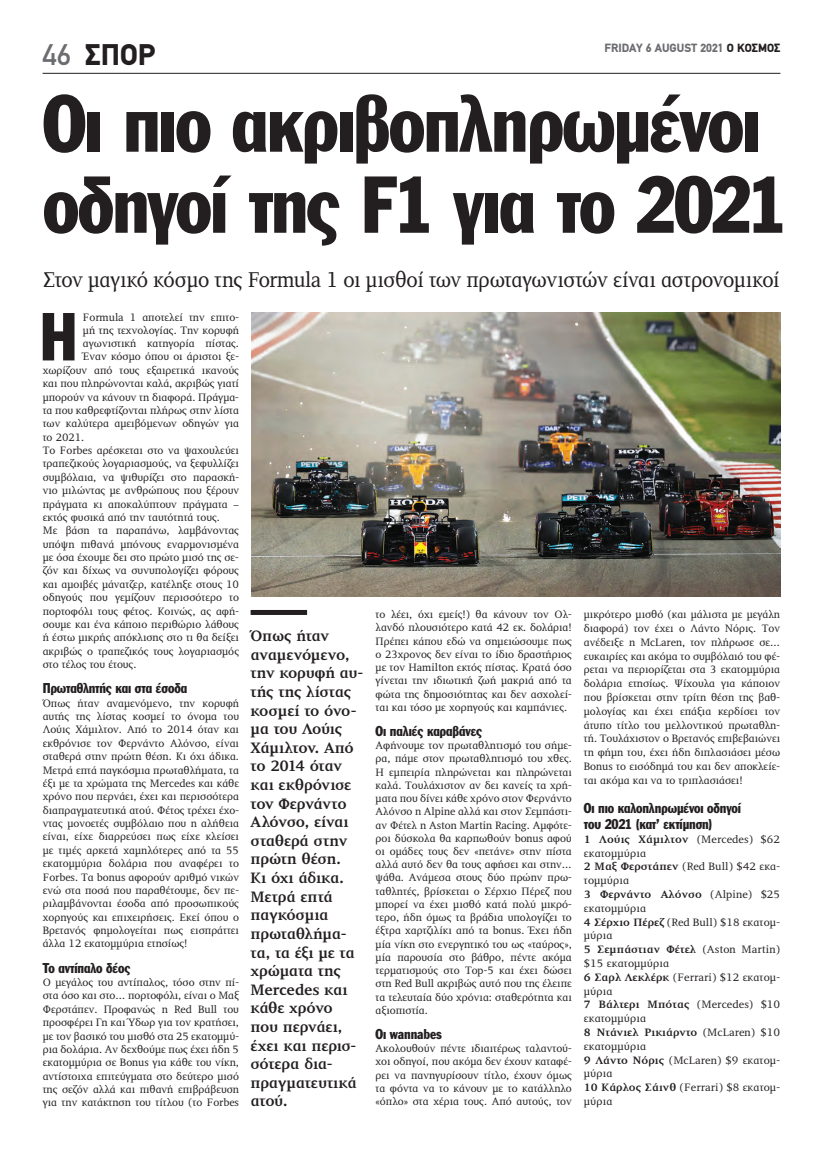
<style>
.page{position:relative;width:823px;height:1149px;background:#fff}
.page>*{position:absolute;margin:0;border:0;box-sizing:border-box;transform-origin:0 0}
.t1{font:79px/81px "Franklin Gothic Greek Cond";letter-spacing:-.025em;color:#231f20}
.t2{font:66.6px "Franklin Gothic Greek Cond";color:#231f20}
.t3{font:900 30px "PF Din Text";color:#231f20}
.t4{font:22px "PF Diplomat";letter-spacing:-.015em;color:#231f20;scale:.95 1}
.t5{font:700 15.5px/18.6px "PF Diplomat";letter-spacing:-.02em;color:#231f20}
.t6{font:14px/15.6px "Franklin Gothic Greek Cond";letter-spacing:-.01em;color:#231f20}
.t7{font:900 12px "PF Din Text";color:#6c6d70}
.t8{font:11px/13.2px "PF Diplomat";color:#231f20;text-align:justify}
.s1{font-weight:500;color:#6c6d70}
.s2{color:#231f20}
.s3{font-weight:700}
</style>
<div class="page">
<hr style="left:43px;top:73px;width:737px;height:1px;background:#231f20">
<div style="left:250px;top:609px;width:57px;height:5px;background:#231f20"></div>
<img style="left:251px;top:312px;width:529px;height:284px">
<h3 class="t3" style="left:43px;top:37px;width:114px"><span class="s1">46</span> ΣΠΟΡ</h3>
<p class="t7" style="left:604px;top:40px;width:177px">FRIDAY 6 AUGUST 2021 <span class="s2">Ο ΚΟΣΜΟΣ</span></p>
<h1 class="t1" style="left:43px;top:84px;width:744px">Οι πιο ακριβοπληρωμένοι οδηγοί της F1 για το 2021</h1>
<h3 class="t4" style="left:43px;top:268px;width:776px">Στον μαγικό κόσμο της Formula 1 οι μισθοί των πρωταγωνιστών είναι αστρονομικοί</h3>
<h2 class="t2" style="left:40px;top:299px;width:39px">Η</h2>
<p class="t8" style="left:83px;top:311px;width:157px">Formula 1 αποτελεί την επιτο-</p>
<p class="t8" style="left:83px;top:324px;width:157px">μή της τεχνολογίας. Την κορυφή</p>
<p class="t8" style="left:83px;top:337px;width:157px">αγωνιστική κατηγορία πίστας.</p>
<p class="t8" style="left:83px;top:350px;width:157px">Έναν κόσμο όπου οι άριστοι ξε-</p>
<p class="t8" style="left:43px;top:364px;width:198px">χωρίζουν από τους εξαιρετικά ικανούς</p>
<p class="t8" style="left:43px;top:377px;width:198px">και που πληρώνονται καλά, ακριβώς γιατί</p>
<p class="t8" style="left:43px;top:390px;width:198px">μπορούν να κάνουν τη διαφορά. Πράγμα-</p>
<p class="t8" style="left:43px;top:404px;width:198px">τα που καθρεφτίζονται πλήρως στην λίστα</p>
<p class="t8" style="left:43px;top:417px;width:198px">των καλύτερα αμειβόμενων οδηγών για</p>
<p class="t8" style="left:43px;top:430px;width:43px">το 2021.</p>
<p class="t8" style="left:43px;top:444px;width:198px">Το Forbes αρέσκεται στο να ψαχουλεύει</p>
<p class="t8" style="left:43px;top:457px;width:198px">τραπεζικούς λογαριασμούς, να ξεφυλλίζει</p>
<p class="t8" style="left:43px;top:470px;width:198px">συμβόλαια, να ψιθυρίζει στο παρασκή-</p>
<p class="t8" style="left:43px;top:484px;width:198px">νιο μιλώντας με ανθρώπους που ξέρουν</p>
<p class="t8" style="left:43px;top:497px;width:198px">πράγματα κι αποκαλύπτουν πράγματα –</p>
<p class="t8" style="left:43px;top:511px;width:178px">εκτός φυσικά από την ταυτότητά τους.</p>
<p class="t8" style="left:43px;top:524px;width:198px">Με βάση τα παραπάνω, λαμβάνοντας</p>
<p class="t8" style="left:43px;top:537px;width:198px">υπόψη πιθανά μπόνους εναρμονισμένα</p>
<p class="t8" style="left:43px;top:551px;width:198px">με όσα έχουμε δει στο πρώτο μισό της σε-</p>
<p class="t8" style="left:43px;top:564px;width:198px">ζόν και δίχως να συνυπολογίζει φόρους</p>
<p class="t8" style="left:43px;top:577px;width:198px">και αμοιβές μάνατζερ, κατέληξε στους 10</p>
<p class="t8" style="left:43px;top:591px;width:198px">οδηγούς που γεμίζουν περισσότερο το</p>
<p class="t8" style="left:43px;top:604px;width:198px">πορτοφόλι τους φέτος. Κοινώς, ας αφή-</p>
<p class="t8" style="left:43px;top:617px;width:198px">σουμε και ένα κάποιο περιθώριο λάθους</p>
<p class="t8" style="left:43px;top:631px;width:198px">ή έστω μικρής απόκλισης στο τι θα δείξει</p>
<p class="t8" style="left:43px;top:644px;width:198px">ακριβώς ο τραπεζικός τους λογαριασμός</p>
<p class="t8" style="left:43px;top:658px;width:95px">στο τέλος του έτους.</p>
<p class="t6" style="left:43px;top:680px;width:146px">Πρωταθλητής και στα έσοδα</p>
<p class="t8" style="left:43px;top:696px;width:198px">Όπως ήταν αναμενόμενο, την κορυφή αυτής της λίστας κοσμεί το όνομα του Λούις Χάμιλτον. Από το 2014 όταν και εκθρόνισε τον Φερνάντο Αλόνσο, είναι σταθερά στην πρώτη θέση. Κι όχι άδικα.<br>Μετρά επτά παγκόσμια πρωταθλήματα, τα έξι με τα χρώματα της Mercedes και κάθε χρόνο που περνάει, έχει και περισσότερα διαπραγματευτικά ατού. Φέτος τρέχει έχο&shy;ντας μονοετές συμβόλαιο που η αλήθεια είναι, είχε διαρρεύσει πως είχε κλείσει με τιμές αρκετά χαμηλότερες από τα 55 εκατομμύρια δολάρια που αναφέρει το Forbes. Τα bonus αφορούν αριθμό νικών ενώ στα ποσά που παραθέτουμε, δεν πε&shy;ριλαμβάνονται έσοδα από προσωπικούς χορηγούς και επιχειρήσεις. Εκεί όπου ο Βρετανός φημολογείται πως εισπράττει άλλα 12 εκατομμύρια ετησίως!</p>
<p class="t6" style="left:43px;top:959px;width:89px">Το αντίπαλο δέος</p>
<p class="t8" style="left:43px;top:975px;width:198px">Ο μεγάλος του αντίπαλος, τόσο στην πί&shy;στα όσο και στο… πορτοφόλι, είναι ο Μαξ Φερστάπεν. Προφανώς η Red Bull του προσφέρει Γη και Ύδωρ για τον κρατήσει, με τον βασικό του μισθό στα 25 εκατομμύ&shy;ρια δολάρια. Αν δεχθούμε πως έχει ήδη 5 εκατομμύρια σε Bonus για κάθε του νίκη, αντίστοιχα επιτεύγματα στο δεύτερο μισό της σεζόν αλλά και πιθανή επιβράβευση για την κατάκτηση του τίτλου (το Forbes</p>
<p class="t5" style="left:250px;top:626px;width:114px">Όπως ήταν αναμενόμενο, την κορυφή αυ&shy;τής της λίστας κοσμεί το όνο&shy;μα του Λούις<br>Χάμιλτον. Από το 2014 όταν και εκθρόνισε τον Φερνάντο<br>Αλόνσο, είναι σταθερά στην πρώτη θέση.<br>Κι όχι άδικα.<br>Μετρά επτά παγκόσμια πρωταθλήμα&shy;τα, τα έξι με τα χρώματα της<br>Mercedes και κάθε χρόνο που περνάει, έχει και περισ&shy;σότερα δια&shy;πραγματευτικά ατού.</p>
<p class="t8" style="left:375px;top:608px;width:198px">το λέει, όχι εμείς!) θα κάνουν τον Ολ&shy;λανδό πλουσιότερο κατά 42 εκ. δολάρια!<br>Πρέπει κάπου εδώ να σημειώσουμε πως ο 23χρονος δεν είναι το ίδιο δραστήριος με τον Hamilton εκτός πίστας. Κρατά όσο γίνεται την ιδιωτική ζωή μακριά από τα φώτα της δημοσιότητας και δεν ασχολεί&shy;ται και τόσο με χορηγούς και καμπάνιες.</p>
<p class="t6" style="left:375px;top:723px;width:108px">Οι παλιές καραβάνες</p>
<p class="t8" style="left:375px;top:738px;width:198px">Αφήνουμε τον πρωταθλητισμό του σήμε&shy;ρα, πάμε στον πρωταθλητισμό του χθες.<br>Η εμπειρία πληρώνεται και πληρώνεται καλά. Τουλάχιστον αν δει κανείς τα χρή&shy;ματα που δίνει κάθε χρόνο στον Φερνάντο Αλόνσο η Alpine αλλά και στον Σεμπάστι&shy;αν Φέτελ η Aston Martin Racing. Αμφότε&shy;ροι δύσκολα θα καρπωθούν bonus αφού οι ομάδες τους δεν «πετάνε» στην πίστα αλλά αυτό δεν θα τους αφήσει και στην… ψάθα. Ανάμεσα στους δύο πρώην πρω&shy;ταθλητές, βρίσκεται ο Σέρχιο Πέρεζ που μπορεί να έχει μισθό κατά πολύ μικρό&shy;τερο, ήδη όμως τα βράδια υπολογίζει το έξτρα χαρτζιλίκι από τα bonus. Έχει ήδη μία νίκη στο ενεργητικό του ως «ταύρος», μία παρουσία στο βάθρο, πέντε ακόμα τερματισμούς στο Top-5 και έχει δώσει στη Red Bull ακριβώς αυτό που της έλειπε τα τελευταία δύο χρόνια: σταθερότητα και αξιοπιστία.</p>
<p class="t6" style="left:375px;top:1025px;width:68px">Οι wannabes</p>
<p class="t8" style="left:375px;top:1041px;width:198px">Ακολουθούν πέντε ιδιαιτέρως ταλαντού&shy;χοι οδηγοί, που ακόμα δεν έχουν καταφέ&shy;ρει να πανηγυρίσουν τίτλο, έχουν όμως τα φόντα να το κάνουν με το κατάλληλο «όπλο» στα χέρια τους. Από αυτούς, τον</p>
<p class="t8" style="left:583px;top:607px;width:198px;line-height:13.8px">μικρότερο μισθό (και μάλιστα με μεγάλη διαφορά) τον έχει ο Λάντο Νόρις. Τον ανέδειξε η McLaren, τον πλήρωσε σε… ευκαιρίες και ακόμα το συμβόλαιό του φέ&shy;ρεται να περιορίζεται στα 3 εκατομμύρια δολάρια ετησίως. Ψίχουλα για κάποιον που βρίσκεται στην τρίτη θέση της βαθ&shy;μολογίας και έχει επάξια κερδίσει τον άτυπο τίτλο του μελλοντικού πρωταθλη&shy;τή. Τουλάχιστον ο Βρετανός επιβεβαιώνει τη φήμη του, έχει ήδη διπλασιάσει μέσω Bonus το εισόδημά του και δεν αποκλείε&shy;ται ακόμα και να το τριπλασιάσει!</p>
<p class="t6" style="left:583px;top:800px;width:158px">Οι πιο καλοπληρωμένοι οδηγοί του 2021 (κατ’ εκτίμηση)</p>
<p class="t8" style="left:583px;top:832px;width:198px;line-height:13.8px;text-align:left"><span class="s3">1 Λούις Χάμιλτον</span> (Mercedes) $62 εκατομμύρια<br><span class="s3">2 Μαξ Φερστάπεν</span> (Red Bull) $42 εκα&shy;τομμύρια<br><span class="s3">3 Φερνάντο Αλόνσο</span> (Alpine) $25 εκατομμύρια<br><span class="s3">4 Σέρχιο Πέρεζ</span> (Red Bull) $18 εκατομ&shy;μύρια<br><span class="s3">5 Σεμπάστιαν Φέτελ</span> (Aston Martin) $15 εκατομμύρια<br><span class="s3">6 Σαρλ Λεκλέρκ</span> (Ferrari) $12 εκατομ&shy;μύρια<br><span class="s3">7 Βάλτερι Μπότας</span> (Mercedes) $10 εκατομμύρια<br><span class="s3">8 Ντάνιελ Ρικιάρντο</span> (McLaren) $10 εκατομμύρια<br><span class="s3">9 Λάντο Νόρις</span> (McLaren) $9 εκατομ&shy;μύρια<br><span class="s3">10 Κάρλος Σάινθ</span> (Ferrari) $8 εκατομ&shy;μύρια</p>
</div>
